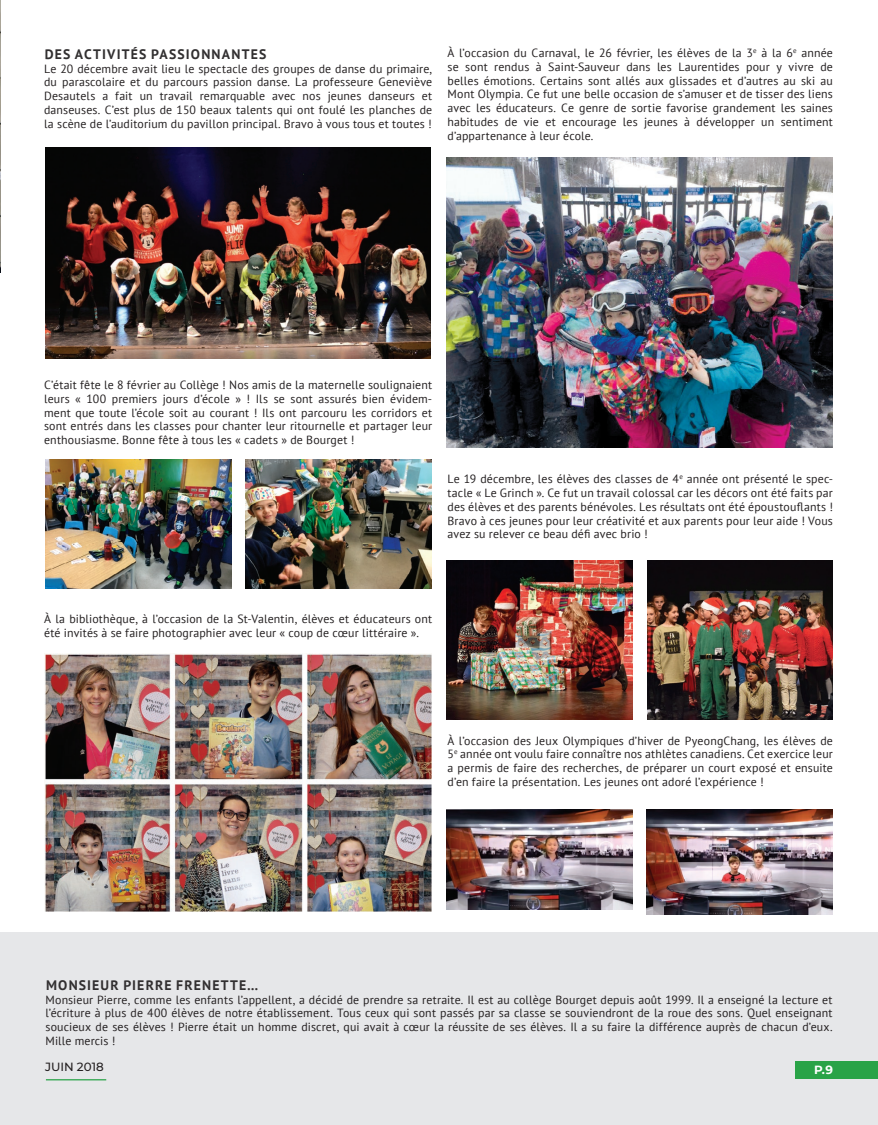
<style>
.page{position:relative;width:878px;height:1125px;background:#fff}
.page>*{position:absolute;margin:0;border:0;box-sizing:border-box;transform-origin:0 0}
.t1{font:700 13.75px "PT Sans";letter-spacing:.085em;color:#312f30}
.t2{font:11.88px/13.8px "PT Sans";letter-spacing:.01em;color:#231f20;text-align:justify}
.t3{font:500 11.88px "Montserrat";color:#231f20}
.t4{font:700 11.88px "Montserrat";color:#fff}
</style>
<div class="page">
<div style="left:0;top:932px;width:878px;height:193px;background:#e6e7e9"></div>
<div style="left:795px;top:1061px;width:83px;height:18px;background:#29a347"></div>
<hr style="left:46px;top:1079px;width:60px;height:1px;background:#29a347">
<img style="left:0;top:0;width:1px;height:272px">
<img style="left:45px;top:148px;width:385px;height:210px">
<img style="left:45px;top:459px;width:186px;height:130px">
<img style="left:245px;top:459px;width:186px;height:130px">
<img style="left:44px;top:653px;width:388px;height:259px">
<img style="left:446px;top:560px;width:186px;height:159px">
<img style="left:647px;top:560px;width:185px;height:159px">
<img style="left:446px;top:809px;width:186px;height:100px">
<img style="left:646px;top:809px;width:186px;height:105px">
<img style="left:446px;top:158px;width:386px;height:290px">
<p class="t1" style="left:45px;top:45px;width:223px">DES ACTIVITÉS PASSIONNANTES</p>
<p class="t2" style="left:44px;top:61px;width:389px">Le 20 décembre avait lieu le spectacle des groupes de danse du primaire, du parascolaire et du parcours passion danse. La professeure Geneviève Desautels a fait un travail remarquable avec nos jeunes danseurs et danseuses. C’est plus de 150 beaux talents qui ont foulé les planches de la scène de l’auditorium du pavillon principal. Bravo à vous tous et toutes !</p>
<p class="t2" style="left:447px;top:46px;width:387px">À l’occasion du Carnaval, le 26 février, les élèves de la 3<sup>e</sup> à la 6<sup>e</sup> année se sont rendus à Saint-Sauveur dans les Laurentides pour y vivre de belles émotions. Certains sont allés aux glissades et d’autres au ski au Mont Olympia. Ce fut une belle occasion de s’amuser et de tisser des liens avec les éducateurs. Ce genre de sortie favorise grandement les saines habitudes de vie et encourage les jeunes à développer un sentiment d’appartenance à leur école.</p>
<p class="t2" style="left:44px;top:378px;width:389px">C’était fête le 8 février au Collège ! Nos amis de la maternelle soulignaient leurs « 100 premiers jours d’école » ! Ils se sont assurés bien évidem&shy;ment que toute l’école soit au courant ! Ils ont parcouru les corridors et sont entrés dans les classes pour chanter leur ritournelle et partager leur enthousiasme. Bonne fête à tous les « cadets » de Bourget !</p>
<p class="t2" style="left:447px;top:472px;width:387px">Le 19 décembre, les élèves des classes de 4<sup>e</sup> année ont présenté le spec&shy;tacle « Le Grinch ». Ce fut un travail colossal car les décors ont été faits par des élèves et des parents bénévoles. Les résultats ont été époustouflants !<br>Bravo à ces jeunes pour leur créativité et aux parents pour leur aide ! Vous avez su relever ce beau défi avec brio !</p>
<p class="t2" style="left:44px;top:611px;width:389px">À la bibliothèque, à l’occasion de la St-Valentin, élèves et éducateurs ont été invités à se faire photographier avec leur « coup de cœur littéraire ».</p>
<p class="t2" style="left:447px;top:733px;width:387px">À l’occasion des Jeux Olympiques d’hiver de PyeongChang, les élèves de 5<sup>e</sup> année ont voulu faire connaître nos athlètes canadiens. Cet exercice leur a permis de faire des recherches, de préparer un court exposé et ensuite d’en faire la présentation. Les jeunes ont adoré l’expérience !</p>
<p class="t1" style="left:46px;top:976px;width:214px">MONSIEUR PIERRE FRENETTE…</p>
<p class="t2" style="left:46px;top:992px;width:788px">Monsieur Pierre, comme les enfants l’appellent, a décidé de prendre sa retraite. Il est au collège Bourget depuis août 1999. Il a enseigné la lecture et l’écriture à plus de 400 élèves de notre établissement. Tous ceux qui sont passés par sa classe se souviendront de la roue des sons. Quel enseignant soucieux de ses élèves ! Pierre était un homme discret, qui avait à cœur la réussite de ses élèves. Il a su faire la différence auprès de chacun d’eux.<br>Mille mercis !</p>
<p class="t3" style="left:45px;top:1059px;width:60px">JUIN 2018</p>
<p class="t4" style="left:814px;top:1061px;width:20px">P.9</p>
</div>
